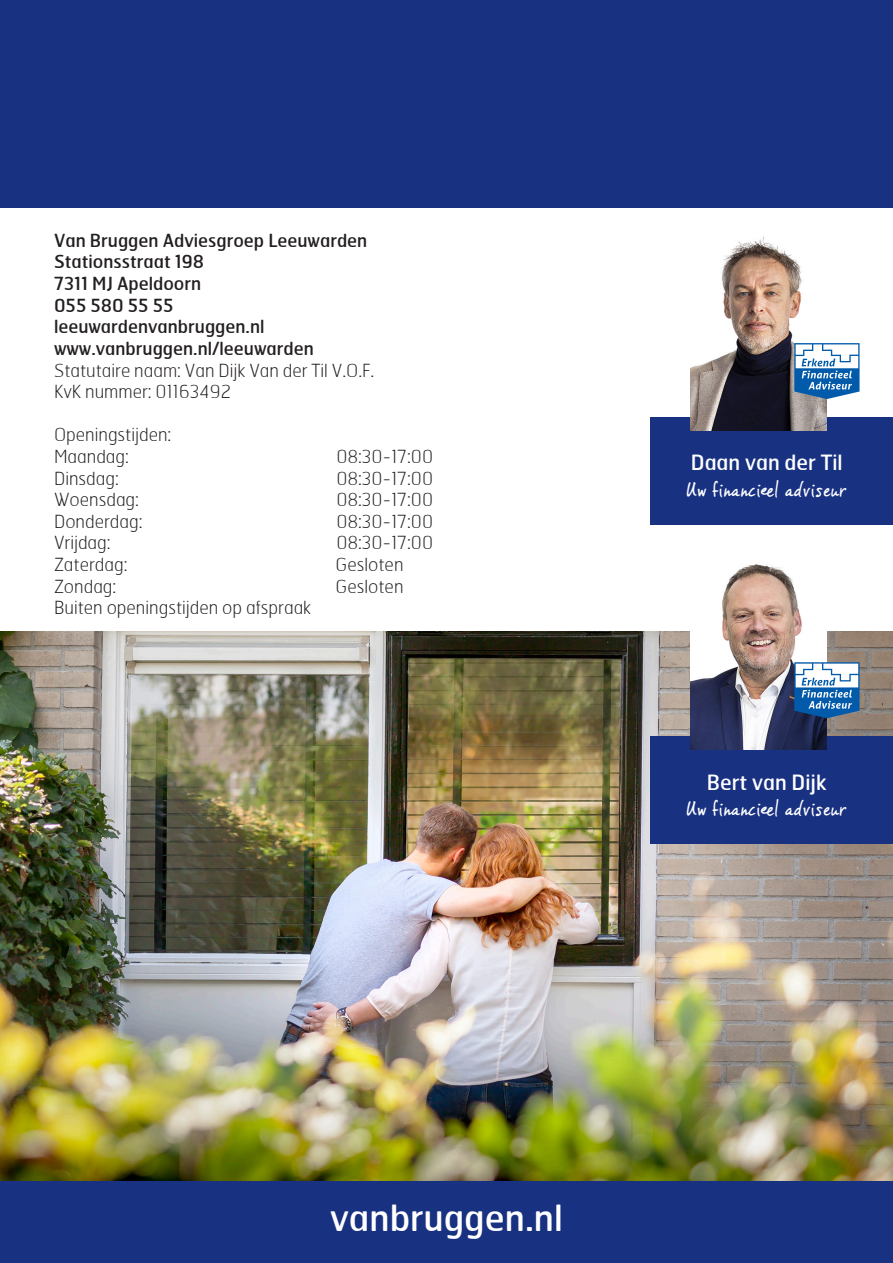
<style>
.page{position:relative;width:893px;height:1263px;background:#fff}
.page>*{position:absolute;margin:0;border:0;box-sizing:border-box;transform-origin:0 0}
.t1{font:36px "Hermes";color:#fff}
.t2{font:21px "Vince Hand II";color:#fff}
.t3{font:21px "Hermes";color:#fff}
.t4{font:100 18px "Hermes";color:#231f20}
.t5{font:18px "Hermes";color:#231f20}
</style>
<div class="page">
<div style="left:0;top:0;width:893px;height:208px;background:#183181"></div>
<div style="left:0;top:1180px;width:893px;height:83px;background:#183181"></div>
<img style="left:0;top:631px;width:893px;height:549px">
<div style="left:651px;top:417px;width:242px;height:107px;background:#183181"></div>
<div style="left:651px;top:736px;width:242px;height:108px;background:#183181"></div>
<img style="left:690px;top:236px;width:137px;height:195px">
<img style="left:690px;top:564px;width:137px;height:186px">
<svg style="left:794px;top:343px;width:65px;height:56px"></svg>
<svg style="left:794px;top:662px;width:65px;height:56px"></svg>
<p class="t5" style="left:54px;top:229px;width:315px">Van Bruggen Adviesgroep Leeuwarden</p>
<p class="t5" style="left:54px;top:250px;width:152px">Stationsstraat 198</p>
<p class="t5" style="left:54px;top:272px;width:149px">7311 MJ Apeldoorn</p>
<p class="t5" style="left:54px;top:294px;width:121px">055 580 55 55</p>
<p class="t5" style="left:54px;top:315px;width:212px">leeuwardenvanbruggen.nl</p>
<p class="t5" style="left:54px;top:337px;width:261px">www.vanbruggen.nl/leeuwarden</p>
<p class="t4" style="left:54px;top:359px;width:322px">Statutaire naam: Van Dijk Van der Til V.O.F.</p>
<p class="t4" style="left:54px;top:380px;width:179px">KvK nummer: 01163492</p>
<p class="t4" style="left:54px;top:423px;width:119px">Openingstijden:</p>
<p class="t4" style="left:54px;top:445px;width:76px">Maandag:</p>
<p class="t4" style="left:336px;top:445px;width:98px">08:30-17:00</p>
<p class="t4" style="left:54px;top:467px;width:66px">Dinsdag:</p>
<p class="t4" style="left:336px;top:467px;width:98px">08:30-17:00</p>
<p class="t4" style="left:54px;top:488px;width:86px">Woensdag:</p>
<p class="t4" style="left:336px;top:488px;width:98px">08:30-17:00</p>
<p class="t4" style="left:54px;top:510px;width:90px">Donderdag:</p>
<p class="t4" style="left:336px;top:510px;width:98px">08:30-17:00</p>
<p class="t4" style="left:54px;top:531px;width:58px">Vrijdag:</p>
<p class="t4" style="left:336px;top:531px;width:98px">08:30-17:00</p>
<p class="t4" style="left:54px;top:553px;width:75px">Zaterdag:</p>
<p class="t4" style="left:336px;top:553px;width:69px">Gesloten</p>
<p class="t4" style="left:54px;top:575px;width:64px">Zondag:</p>
<p class="t4" style="left:336px;top:575px;width:69px">Gesloten</p>
<p class="t4" style="left:54px;top:596px;width:259px">Buiten openingstijden op afspraak</p>
<p class="t3" style="left:691px;top:449px;width:153px">Daan van der Til</p>
<p class="t2" style="left:687px;top:476px;width:162px">Uw financieel adviseur</p>
<p class="t3" style="left:707px;top:768px;width:121px">Bert van Dijk</p>
<p class="t2" style="left:687px;top:795px;width:162px">Uw financieel adviseur</p>
<h1 class="t1" style="left:330px;top:1195px;width:234px">vanbruggen.nl</h1>
</div>
